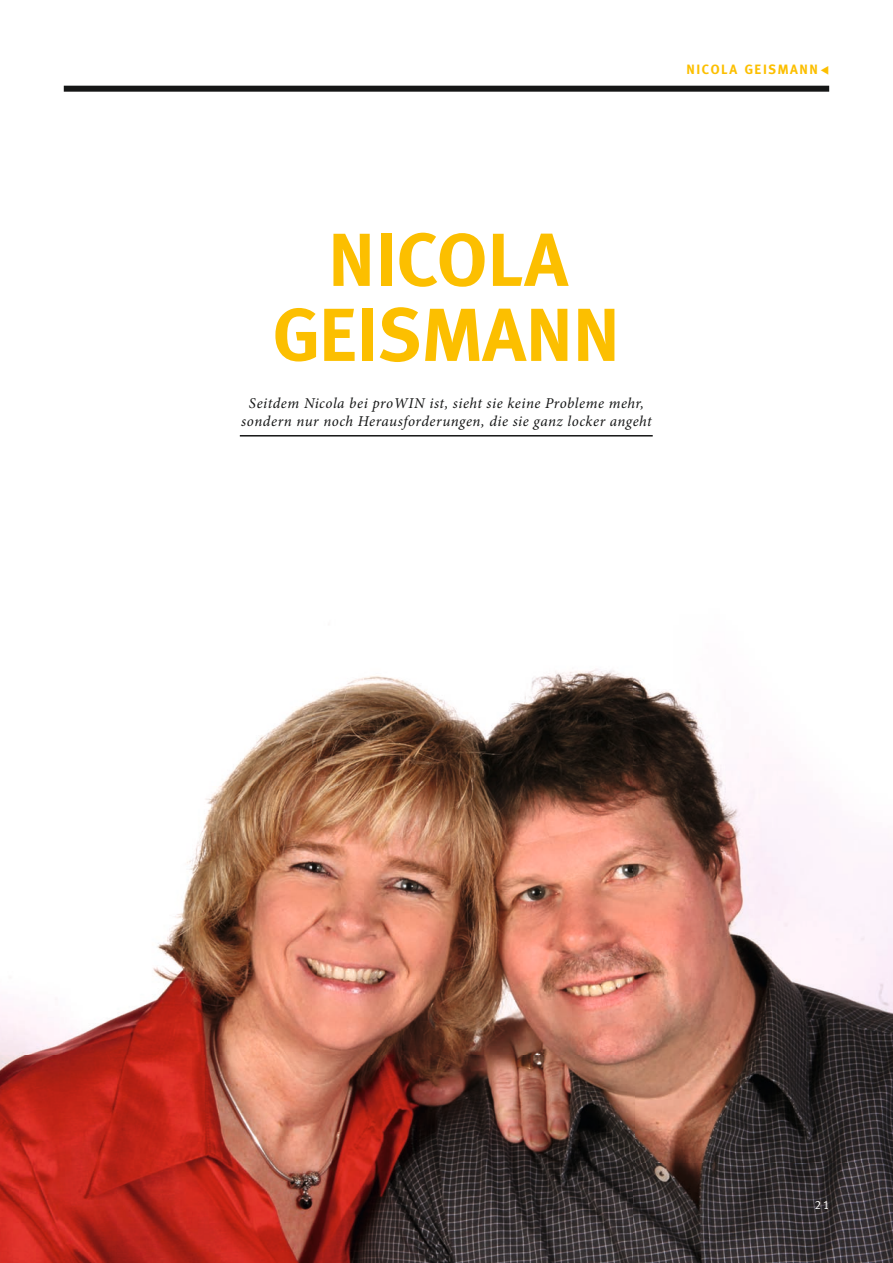
<style>
.page{position:relative;width:893px;height:1263px;background:#fff}
.page>*{position:absolute;margin:0;border:0;box-sizing:border-box;transform-origin:0 0}
.t1{font:700 75px/75px "Meta";letter-spacing:.005em;color:#fcbf00;text-align:center}
.t2{font:italic 15px/18px "Minion Pro";letter-spacing:.035em;color:#151616;text-align:center}
.t3{font:13.5px "Meta Bold Caps";letter-spacing:.12em;color:#fcbf00}
.t4{font:12px "Meta Caps";color:#fff}
</style>
<div class="page">
<img style="left:0;top:669px;width:893px;height:594px">
<hr style="left:240px;top:435px;width:413px;height:1px;background:#151616">
<div style="left:64px;top:86px;width:765px;height:6px;background:#151616"></div>
<p class="t3" style="left:686px;top:62px;width:133px">NICOLA GEISMANN</p>
<h1 class="t1" style="left:273px;top:222px;width:348px">NICOLA<br>GEISMANN</h1>
<p class="t2" style="left:241px;top:394px;width:412px">Seitdem Nicola bei proWIN ist, sieht sie keine Probleme mehr, sondern nur noch Herausforderungen, die sie ganz locker angeht</p>
<p class="t4" style="left:815px;top:1197px;width:16px">21</p>
</div>
